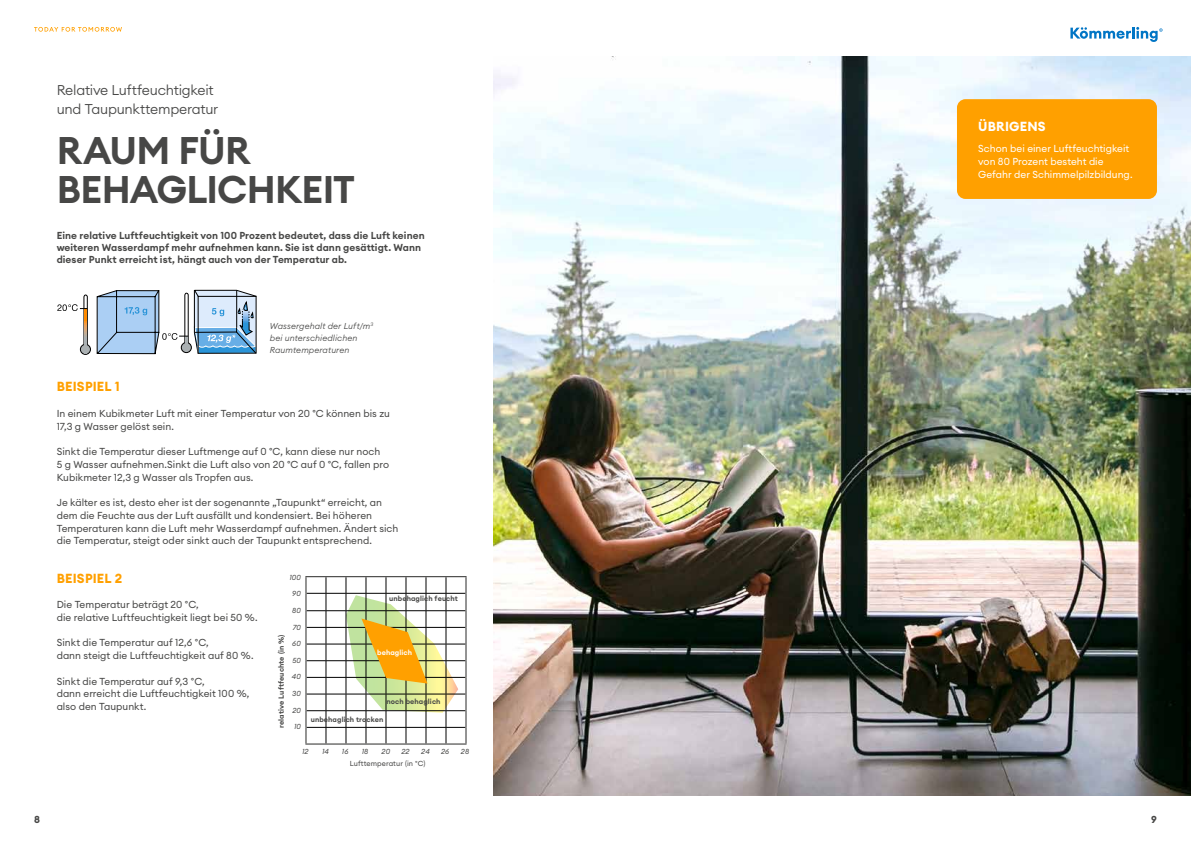
<style>
.page{position:relative;width:1191px;height:842px;background:#fff}
.page>*{position:absolute;margin:0;border:0;box-sizing:border-box;transform-origin:0 0}
.t1{font:600 38px/39px "Euclid Circular A";letter-spacing:-.02em;color:#474746}
.t2{font:300 14px/19px "Euclid Circular A";letter-spacing:-.02em;color:#474746}
.t3{font:700 13px "Euclid Circular A";letter-spacing:.015em;color:#ffa000}
.t4{font:700 13px "Euclid Circular A";letter-spacing:.015em;color:#fff}
.t5{font:10px/12.8px "Euclid Circular A";color:#474746}
.t6{font:600 10px/12px "Euclid Circular A";letter-spacing:.005em;color:#474746}
.t7{font:10px/12.8px "Euclid Circular A";color:#fff}
.t8{font:700 10px "Euclid Circular A";color:#474746}
.t9{font:italic 300 8.5px/12px "Euclid Circular A";letter-spacing:.01em;color:#474746}
.t10{font:600 7.2px "Euclid Circular A";letter-spacing:.01em;color:#474746}
.t11{font:italic 7.2px "Euclid Circular A";letter-spacing:.01em;color:#474746}
.t12{font:7.2px "Euclid Circular A";letter-spacing:.01em;color:#474746}
.t13{font:600 7.2px "Euclid Circular A";letter-spacing:.01em;color:#000}
.t14{font:600 7.2px "Euclid Circular A";letter-spacing:.01em;color:#fff}
</style>
<div class="page">
<img style="left:493px;top:56px;width:698px;height:740px">
<div style="left:957px;top:99px;width:200px;height:100px;background:#ffa000;border-radius:9px"></div>
<div style="left:80px;top:344px;width:11px;height:11px;border:1px solid #000;border-radius:50%"></div>
<svg style="left:57px;top:290px;width:200px;height:64px"></svg>
<hr style="left:305px;top:743px;width:21px;height:2px;background:#474746">
<hr style="left:326px;top:743px;width:20px;height:2px;background:#474746">
<hr style="left:346px;top:743px;width:20px;height:2px;background:#474746">
<hr style="left:366px;top:743px;width:20px;height:2px;background:#474746">
<hr style="left:386px;top:743px;width:20px;height:2px;background:#474746">
<hr style="left:406px;top:743px;width:20px;height:2px;background:#474746">
<hr style="left:426px;top:743px;width:20px;height:2px;background:#474746">
<hr style="left:446px;top:743px;width:20px;height:2px;background:#474746">
<svg style="left:305px;top:576px;width:161px;height:168px"></svg>
<svg style="left:1070px;top:27px;width:92px;height:15px"></svg>
<svg style="left:34px;top:27px;width:88px;height:5px"></svg>
<h2 class="t2" style="left:57px;top:81px;width:163px">Relative Luftfeuchtigkeit und Taupunkttemperatur</h2>
<h1 class="t1" style="left:57px;top:131px;width:300px">RAUM FÜR<br>BEHAGLICHKEIT</h1>
<p class="t6" style="left:57px;top:229px;width:369px">Eine relative Luftfeuchtigkeit von 100 Prozent bedeutet, dass die Luft keinen weiteren Wasserdampf mehr aufnehmen kann. Sie ist dann gesättigt. Wann dieser Punkt erreicht ist, hängt auch von der Temperatur ab.</p>
<p class="t9" style="left:270px;top:320px;width:105px">Wassergehalt der Luft/m<sup>3 </sup>bei unterschiedlichen<br>Raumtemperaturen</p>
<h3 class="t3" style="left:57px;top:378px;width:65px">BEISPIEL 1</h3>
<p class="t5" style="left:57px;top:407px;width:335px">In einem Kubikmeter Luft mit einer Temperatur von 20 °C können bis zu<br>17,3 g Wasser gelöst sein.</p>
<p class="t5" style="left:57px;top:445px;width:334px">Sinkt die Temperatur dieser Luftmenge auf 0 °C, kann diese nur noch<br>5 g Wasser aufnehmen.Sinkt die Luft also von 20 °C auf 0 °C, fallen pro<br>Kubikmeter 12,3 g Wasser als Tropfen aus.</p>
<p class="t5" style="left:57px;top:496px;width:343px">Je kälter es ist, desto eher ist der sogenannte „Taupunkt“ erreicht, an dem die Feuchte aus der Luft ausfällt und kondensiert. Bei höheren Temperaturen kann die Luft mehr Wasserdampf aufnehmen. Ändert sich die Temperatur, steigt oder sinkt auch der Taupunkt entsprechend.</p>
<h3 class="t3" style="left:57px;top:570px;width:67px">BEISPIEL 2</h3>
<p class="t5" style="left:57px;top:598px;width:202px">Die Temperatur beträgt 20 °C,<br>die relative Luftfeuchtigkeit liegt bei 50 %.</p>
<p class="t5" style="left:57px;top:636px;width:198px">Sinkt die Temperatur auf 12,6 °C,<br>dann steigt die Luftfeuchtigkeit auf 80 %.</p>
<p class="t5" style="left:57px;top:675px;width:194px">Sinkt die Temperatur auf 9,3 °C,<br>dann erreicht die Luftfeuchtigkeit 100 %, also den Taupunkt.</p>
<p class="t11" style="left:289px;top:573px;width:13px">100</p>
<p class="t11" style="left:292px;top:589px;width:10px">90</p>
<p class="t11" style="left:292px;top:606px;width:10px">80</p>
<p class="t11" style="left:293px;top:622px;width:10px">70</p>
<p class="t11" style="left:292px;top:639px;width:10px">60</p>
<p class="t11" style="left:292px;top:656px;width:10px">50</p>
<p class="t11" style="left:292px;top:672px;width:10px">40</p>
<p class="t11" style="left:292px;top:689px;width:10px">30</p>
<p class="t11" style="left:292px;top:705px;width:10px">20</p>
<p class="t11" style="left:294px;top:722px;width:8px">10</p>
<p class="t10" style="left:389px;top:594px;width:70px">unbehaglich feucht</p>
<p class="t10" style="left:277px;top:728px;width:95px;rotate:-90deg">relative Luftfeuchte (in %)</p>
<p class="t14" style="left:377px;top:648px;width:36px">behaglich</p>
<p class="t10" style="left:386px;top:696px;width:55px">noch behaglich</p>
<p class="t13" style="left:309px;top:713px;width:75px">unbehaglich trocken</p>
<p class="t10" style="left:311px;top:715px;width:74px">unbehaglich trocken</p>
<p class="t11" style="left:302px;top:747px;width:8px">12</p>
<p class="t11" style="left:322px;top:747px;width:8px">14</p>
<p class="t11" style="left:342px;top:747px;width:8px">16</p>
<p class="t11" style="left:362px;top:747px;width:8px">18</p>
<p class="t11" style="left:381px;top:747px;width:10px">20</p>
<p class="t11" style="left:401px;top:747px;width:10px">22</p>
<p class="t11" style="left:421px;top:747px;width:10px">24</p>
<p class="t11" style="left:441px;top:747px;width:10px">26</p>
<p class="t11" style="left:461px;top:747px;width:10px">28</p>
<p class="t12" style="left:350px;top:759px;width:77px">Lufttemperatur (in °C)</p>
<h3 class="t4" style="left:978px;top:118px;width:69px">ÜBRIGENS</h3>
<p class="t7" style="left:978px;top:142px;width:156px">Schon bei einer Luftfeuchtigkeit von 80 Prozent besteht die<br>Gefahr der Schimmelpilzbildung.</p>
<p class="t8" style="left:34px;top:813px;width:7px">8</p>
<p class="t8" style="left:1151px;top:813px;width:7px">9</p>
</div>
